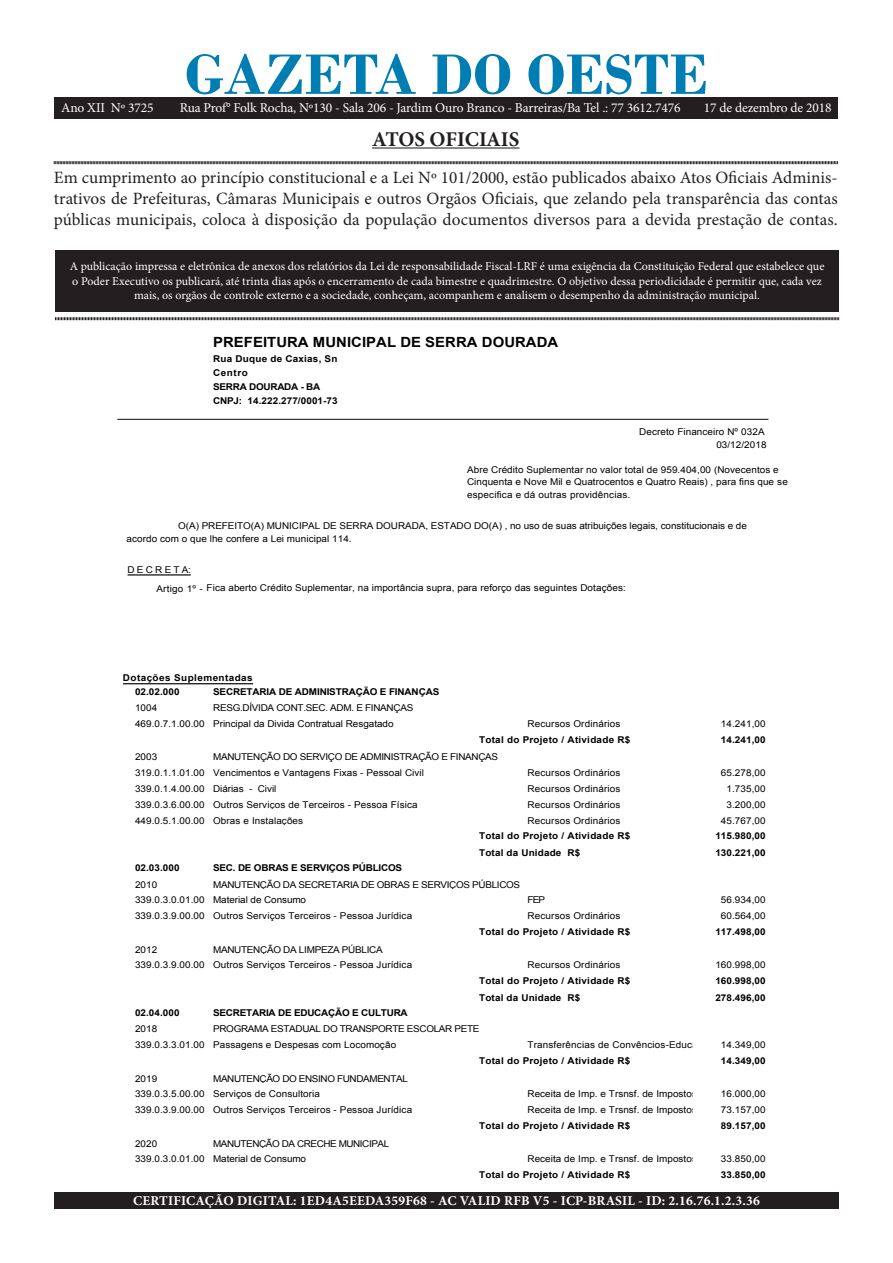
<style>
.page{position:relative;width:893px;height:1263px;background:#fff}
.page>*{position:absolute;margin:0;border:0;box-sizing:border-box;transform-origin:0 0}
.t1{font:700 60px "Bodoni";color:#007eb4}
.t2{font:700 21px "Minion Pro";letter-spacing:-.005em;color:#231f20}
.t3{font:17.25px/20.7px "Minion Pro";color:#231f20;text-align:justify}
.t4{font:700 14.1px "Arial";letter-spacing:.005em;color:#000;scale:1.06 1}
.t5{font:13.5px "Minion Pro";letter-spacing:-.01em;color:#fff}
.t6{font:700 13.5px "Minion Pro";letter-spacing:.015em;color:#fff}
.t7{font:12px/14.4px "Minion Pro";color:#fff;text-align:center}
.t8{font:9.3px/15.8px "Arial";letter-spacing:.005em;color:#000;scale:1.06 1}
.t9{font:700 9.3px/14.1px "Arial";letter-spacing:.015em;color:#000;scale:1.06 1}
.t10{font:9.3px/15.8px "Arial";letter-spacing:-.03em;color:#000;scale:1.06 1}
.t11{font:9.3px/15.8px "Arial";letter-spacing:-.015em;color:#000;scale:1.06 1}
.t12{font:9.3px/15.8px "Arial";letter-spacing:-.035em;color:#000;scale:1.06 1}
.t13{font:9.3px/15.8px "Arial";letter-spacing:-.045em;color:#000;scale:1.06 1}
.t14{font:700 9.3px "Arial";letter-spacing:-.02em;color:#000;scale:1.06 1}
.t15{font:700 9.3px "Arial";letter-spacing:-.015em;color:#000;scale:1.06 1}
.t16{font:700 9.3px/13.2px "Arial";letter-spacing:.045em;color:#000;scale:1.06 1}
.t17{font:700 9.3px/14.1px "Arial";letter-spacing:-.025em;color:#000;scale:1.06 1}
.t18{font:9.3px/19.4px "Arial";letter-spacing:.025em;color:#000;scale:1.06 1}
.s1{font-weight:700}
</style>
<div class="page">
<div style="left:55px;top:250px;width:784px;height:61px;background:#231f20"></div>
<hr style="left:372px;top:147px;width:147px;height:2px;background:#231f20">
<svg style="left:54px;top:161px;width:784px;height:4px;background:#908e8e"></svg>
<svg style="left:55px;top:317px;width:784px;height:4px;background:#908e8e"></svg>
<div style="left:54px;top:98px;width:784px;height:20px;background:#231f20"></div>
<div style="left:54px;top:1192px;width:785px;height:17px;background:#231f20"></div>
<hr style="left:117px;top:419px;width:651px;height:1px;background:#000">
<hr style="left:128px;top:574px;width:63px;height:1px;background:#000">
<hr style="left:123px;top:683px;width:130px;height:1px;background:#000">
<p class="t1" style="left:185px;top:39px;width:525px">GAZETA DO OESTE</p>
<p class="t2" style="left:372px;top:124px;width:149px">ATOS OFICIAIS</p>
<p class="t3" style="left:54px;top:168px;width:785px">Em cumprimento ao princípio constitucional e a Lei Nº 101/2000, estão publicados abaixo Atos Oficiais Adminis&shy;trativos de Prefeituras, Câmaras Municipais e outros Orgãos Oficiais, que zelando pela transparência das contas públicas municipais, coloca à disposição da população documentos diversos para a devida prestação de contas.</p>
<p class="t7" style="left:70px;top:259px;width:756px">A publicação impressa e eletrônica de anexos dos relatórios da Lei de responsabilidade Fiscal-LRF é uma exigência da Constituição Federal que estabelece que o Poder Executivo os publicará, até trinta dias após o encerramento de cada bimestre e quadrimestre. O objetivo dessa periodicidade é permitir que, cada vez mais, os orgãos de controle externo e a sociedade, conheçam, acompanhem e analisem o desempenho da administração municipal.</p>
<p class="t5" style="left:61px;top:99px;width:94px">Ano XII Nº 3725</p>
<p class="t5" style="left:180px;top:99px;width:502px">Rua Prof° Folk Rocha, Nº130 - Sala 206 - Jardim Ouro Branco - Barreiras/Ba Tel .: 77 3612.7476</p>
<p class="t5" style="left:704px;top:99px;width:129px">17 de dezembro de 2018</p>
<p class="t4" style="left:213px;top:333px;width:327px">PREFEITURA MUNICIPAL DE SERRA DOURADA</p>
<p class="t17" style="left:213px;top:380px;width:103px">SERRA DOURADA - BA<br>CNPJ:</p>
<p class="t9" style="left:213px;top:352px;width:119px">Rua Duque de Caxias, Sn<br>Centro</p>
<p class="t9" style="left:248px;top:394px;width:87px">14.222.277/0001-73</p>
<p class="t8" style="left:639px;top:424px;width:120px">Decreto Financeiro Nº 032A</p>
<p class="t8" style="left:716px;top:437px;width:49px">03/12/2018</p>
<p class="t8" style="left:467px;top:464px;width:304px;line-height:12.3px">Abre Crédito Suplementar no valor total de 959.404,00 (Novecentos e<br>Cinquenta e Nove Mil e Quatrocentos e Quatro Reais) , para fins que se especifica e dá outras providências.</p>
<p class="t8" style="left:127px;top:519px;width:587px;line-height:13.2px;text-indent:52px">O(A) PREFEITO(A) MUNICIPAL DE SERRA DOURADA, ESTADO DO(A) , no uso de suas atribuições legais, constitucionais e de acordo com o que lhe confere a Lei municipal 114.</p>
<p class="t18" style="left:156px;top:560px;width:45px;text-indent:-29px">D E C R E T A:<br>Artigo 1º -</p>
<p class="t8" style="left:207px;top:580px;width:397px">Fica aberto Crédito Suplementar, na importância supra, para reforço das seguintes Dotações:</p>
<p class="t16" style="left:135px;top:672px;width:113px;text-indent:-12px">Dotações Suplementadas<br>02.02.000</p>
<p class="t15" style="left:213px;top:685px;width:215px">SECRETARIA DE ADMINISTRAÇÃO E FINANÇAS</p>
<p class="t8" style="left:135px;top:700px;width:264px;text-indent:78px">RESG.DÍVIDA CONT.SEC. ADM. E FINANÇAS<br>469.0.7.1.00.00 Principal da Divida Contratual Resgatado</p>
<p class="t8" style="left:135px;top:700px;width:22px">1004</p>
<p class="t8" style="left:527px;top:716px;width:89px">Recursos Ordinários</p>
<p class="t8" style="left:721px;top:716px;width:44px">14.241,00</p>
<p class="t9" style="left:479px;top:733px;width:144px">Total do Projeto / Atividade R$</p>
<p class="t9" style="left:721px;top:733px;width:44px">14.241,00</p>
<p class="t11" style="left:135px;top:749px;width:344px;text-indent:78px">MANUTENÇÃO DO SERVIÇO DE ADMINISTRAÇÃO E FINANÇAS<br>319.0.1.1.01.00 Vencimentos e Vantagens Fixas - Pessoal Civil</p>
<p class="t8" style="left:135px;top:749px;width:22px">2003</p>
<p class="t8" style="left:527px;top:765px;width:89px">Recursos Ordinários</p>
<p class="t8" style="left:721px;top:765px;width:44px">65.278,00</p>
<p class="t8" style="left:135px;top:781px;width:135px">339.0.1.4.00.00 Diárias - Civil</p>
<p class="t8" style="left:527px;top:781px;width:89px">Recursos Ordinários</p>
<p class="t8" style="left:727px;top:781px;width:38px">1.735,00</p>
<p class="t8" style="left:135px;top:797px;width:268px">339.0.3.6.00.00 Outros Serviços de Terceiros - Pessoa Física</p>
<p class="t8" style="left:527px;top:797px;width:89px">Recursos Ordinários</p>
<p class="t8" style="left:727px;top:797px;width:38px">3.200,00</p>
<p class="t8" style="left:135px;top:812px;width:160px">449.0.5.1.00.00 Obras e Instalações</p>
<p class="t8" style="left:527px;top:812px;width:89px">Recursos Ordinários</p>
<p class="t8" style="left:721px;top:812px;width:44px">45.767,00</p>
<p class="t9" style="left:479px;top:829px;width:144px">Total do Projeto / Atividade R$</p>
<p class="t9" style="left:715px;top:829px;width:49px">115.980,00</p>
<p class="t9" style="left:479px;top:846px;width:97px">Total da Unidade R$</p>
<p class="t9" style="left:715px;top:846px;width:49px">130.221,00</p>
<p class="t9" style="left:135px;top:861px;width:44px">02.03.000</p>
<p class="t14" style="left:213px;top:861px;width:180px">SEC. DE OBRAS E SERVIÇOS PÚBLICOS</p>
<p class="t8" style="left:135px;top:877px;width:22px">2010</p>
<p class="t10" style="left:135px;top:877px;width:365px;text-indent:78px">MANUTENÇÃO DA SECRETARIA DE OBRAS E SERVIÇOS PÚBLICOS<br>339.0.3.0.01.00 Material de Consumo</p>
<p class="t8" style="left:527px;top:892px;width:18px">FEP</p>
<p class="t8" style="left:721px;top:892px;width:44px">56.934,00</p>
<p class="t8" style="left:135px;top:908px;width:263px">339.0.3.9.00.00 Outros Serviços Terceiros - Pessoa Jurídica</p>
<p class="t8" style="left:527px;top:908px;width:89px">Recursos Ordinários</p>
<p class="t8" style="left:721px;top:908px;width:44px">60.564,00</p>
<p class="t9" style="left:479px;top:925px;width:144px">Total do Projeto / Atividade R$</p>
<p class="t9" style="left:715px;top:925px;width:49px">117.498,00</p>
<p class="t8" style="left:135px;top:941px;width:22px">2012</p>
<p class="t8" style="left:135px;top:941px;width:263px;text-indent:78px">MANUTENÇÃO DA LIMPEZA PÚBLICA<br>339.0.3.9.00.00 Outros Serviços Terceiros - Pessoa Jurídica</p>
<p class="t8" style="left:527px;top:957px;width:89px">Recursos Ordinários</p>
<p class="t8" style="left:715px;top:957px;width:49px">160.998,00</p>
<p class="t9" style="left:479px;top:974px;width:144px">Total do Projeto / Atividade R$</p>
<p class="t9" style="left:715px;top:974px;width:49px">160.998,00</p>
<p class="t9" style="left:479px;top:991px;width:97px">Total da Unidade R$</p>
<p class="t9" style="left:715px;top:991px;width:49px">278.496,00</p>
<p class="t9" style="left:135px;top:1006px;width:44px">02.04.000</p>
<p class="t14" style="left:213px;top:1006px;width:185px">SECRETARIA DE EDUCAÇÃO E CULTURA</p>
<p class="t8" style="left:135px;top:1021px;width:22px">2018</p>
<p class="t10" style="left:135px;top:1021px;width:326px;text-indent:78px">PROGRAMA ESTADUAL DO TRANSPORTE ESCOLAR PETE<br>339.0.3.3.01.00 Passagens e Despesas com Locomoção</p>
<p class="t8" style="left:479px;top:1037px;width:272px;text-indent:48px">Transferências de Convêncios-Educação 14.349,00<br><span class="s1">Total do Projeto / Atividade R$</span></p>
<p class="t9" style="left:721px;top:1054px;width:44px">14.349,00</p>
<p class="t12" style="left:135px;top:1070px;width:259px;text-indent:78px">MANUTENÇÃO DO ENSINO FUNDAMENTAL<br>339.0.3.5.00.00 Serviços de Consultoria</p>
<p class="t8" style="left:135px;top:1070px;width:22px">2019</p>
<p class="t8" style="left:527px;top:1086px;width:229px">Receita de Imp. e Trsnsf. de Impostos-Educação-25%</p>
<p class="t8" style="left:721px;top:1086px;width:44px">16.000,00</p>
<p class="t8" style="left:135px;top:1102px;width:263px">339.0.3.9.00.00 Outros Serviços Terceiros - Pessoa Jurídica</p>
<p class="t8" style="left:527px;top:1102px;width:229px">Receita de Imp. e Trsnsf. de Impostos-Educação-25%</p>
<p class="t8" style="left:721px;top:1102px;width:44px">73.157,00</p>
<p class="t13" style="left:135px;top:1135px;width:241px;text-indent:78px">MANUTENÇÃO DA CRECHE MUNICIPAL<br>339.0.3.0.01.00 Material de Consumo</p>
<p class="t8" style="left:135px;top:1135px;width:22px">2020</p>
<p class="t9" style="left:479px;top:1119px;width:144px">Total do Projeto / Atividade R$</p>
<p class="t9" style="left:721px;top:1119px;width:44px">89.157,00</p>
<p class="t8" style="left:527px;top:1151px;width:229px">Receita de Imp. e Trsnsf. de Impostos-Educação-25%</p>
<p class="t8" style="left:721px;top:1151px;width:44px">33.850,00</p>
<p class="t9" style="left:479px;top:1168px;width:144px">Total do Projeto / Atividade R$</p>
<p class="t9" style="left:721px;top:1168px;width:44px">33.850,00</p>
<p class="t6" style="left:133px;top:1191px;width:628px">CERTIFICAÇÃO DIGITAL: 1ED4A5EEDA359F68 - AC VALID RFB V5 - ICP-BRASIL - ID: 2.16.76.1.2.3.36</p>
</div>
